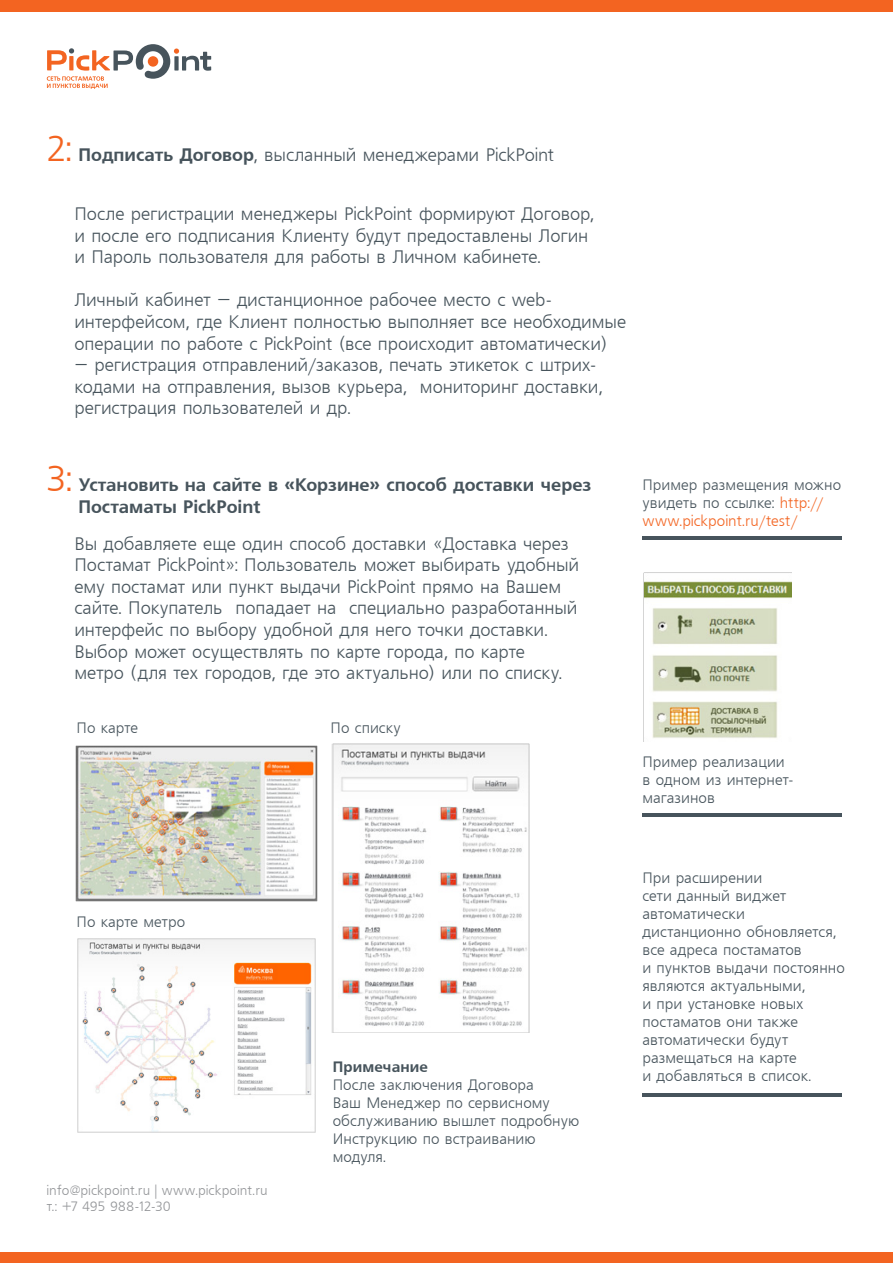
<style>
.page{position:relative;width:893px;height:1263px;background:#fff}
.page>*{position:absolute;margin:0;border:0;box-sizing:border-box;transform-origin:0 0}
.t1{font:18px/21.6px "Free Set Cyrillic";letter-spacing:-.005em;color:#47545c}
.t2{font:700 18px "Free Set";color:#47545c}
.t3{font:15px/18px "Free Set Cyrillic";color:#47545c}
.t4{font:700 15px "Free Set";letter-spacing:.01em;color:#47545c}
.t5{font:13.5px/16.2px "Free Set Cyrillic";letter-spacing:.01em;color:#939598}
.s1{font-size:36px;color:#f36421}
.s2{font-family:"Free Set";font-weight:700}
.s3{font-family:"Free Set Cyrillic";font-weight:400;font-size:36px;color:#f36421}
.s4{color:#f36421}
</style>
<div class="page">
<div style="left:0;top:0;width:893px;height:12px;background:#f36421"></div>
<div style="left:0;top:1252px;width:893px;height:11px;background:#f36421"></div>
<hr style="left:642px;top:536px;width:199px;height:4px;background:#47545c">
<hr style="left:642px;top:813px;width:199px;height:3px;background:#47545c">
<hr style="left:642px;top:1093px;width:199px;height:4px;background:#47545c">
<img style="left:76px;top:745px;width:241px;height:156px">
<img style="left:332px;top:743px;width:197px;height:290px">
<img style="left:78px;top:938px;width:237px;height:194px">
<img style="left:643px;top:573px;width:149px;height:169px">
<svg style="left:47px;top:44px;width:164px;height:45px"></svg>
<p class="t1" style="left:47px;top:145px;width:509px"><span class="s1">2:</span> <span class="s2">Подписать Договор</span>, высланный менеджерами PickPoint</p>
<p class="t1" style="left:74px;top:204px;width:521px">После регистрации менеджеры PickPoint формируют Договор, и после его подписания Клиенту будут предоставлены Логин и Пароль пользователя для работы в Личном кабинете.</p>
<p class="t1" style="left:74px;top:290px;width:553px">Личный кабинет – дистанционное рабочее место с web&shy;интерфейсом, где Клиент полностью выполняет все необходимые операции по работе с PickPoint (все происходит автоматически)</p>
<p class="t1" style="left:74px;top:355px;width:530px">– регистрация отправлений/заказов, печать этикеток с штрих&shy;кодами на отправления, вызов курьера, мониторинг доставки, регистрация пользователей и др.</p>
<p class="t2" style="left:47px;top:475px;width:546px"><span class="s3">3:</span> Установить на сайте в «Корзине» способ доставки через</p>
<p class="t2" style="left:78px;top:496px;width:184px">Постаматы PickPoint</p>
<p class="t1" style="left:74px;top:533px;width:506px">Вы добавляете еще один способ доставки «Доставка через Постамат PickPoint»: Пользователь может выбирать удобный ему постамат или пункт выдачи PickPoint прямо на Вашем сайте. Покупатель попадает на специально разработанный интерфейс по выбору удобной для него точки доставки.<br>Выбор может осуществлять по карте города, по карте<br>метро (для тех городов, где это актуально) или по списку.</p>
<p class="t3" style="left:77px;top:720px;width:63px">По карте</p>
<p class="t3" style="left:331px;top:720px;width:72px">По списку</p>
<p class="t3" style="left:642px;top:476px;width:200px">Пример размещения можно увидеть по ссылке: <span class="s4">http:// www.pickpoint.ru/test/</span></p>
<p class="t3" style="left:642px;top:753px;width:153px">Пример реализации в одном из интернет&shy;магазинов</p>
<p class="t3" style="left:77px;top:913px;width:110px">По карте метро</p>
<p class="t5" style="left:47px;top:1183px;width:222px">info@pickpoint.ru | www.pickpoint.ru т.: +7 495 988-12-30</p>
<p class="t4" style="left:333px;top:1059px;width:97px">Примечание</p>
<p class="t3" style="left:333px;top:1077px;width:248px">После заключения Договора<br>Ваш Менеджер по сервисному обслуживанию вышлет подробную<br>Инструкцию по встраиванию модуля.</p>
<p class="t3" style="left:642px;top:870px;width:204px">При расширении<br>сети данный виджет автоматически дистанционно обновляется, все адреса постаматов<br>и пунктов выдачи постоянно являются актуальными,<br>и при установке новых постаматов они также автоматически будут размещаться на карте<br>и добавляться в список.</p>
</div>
